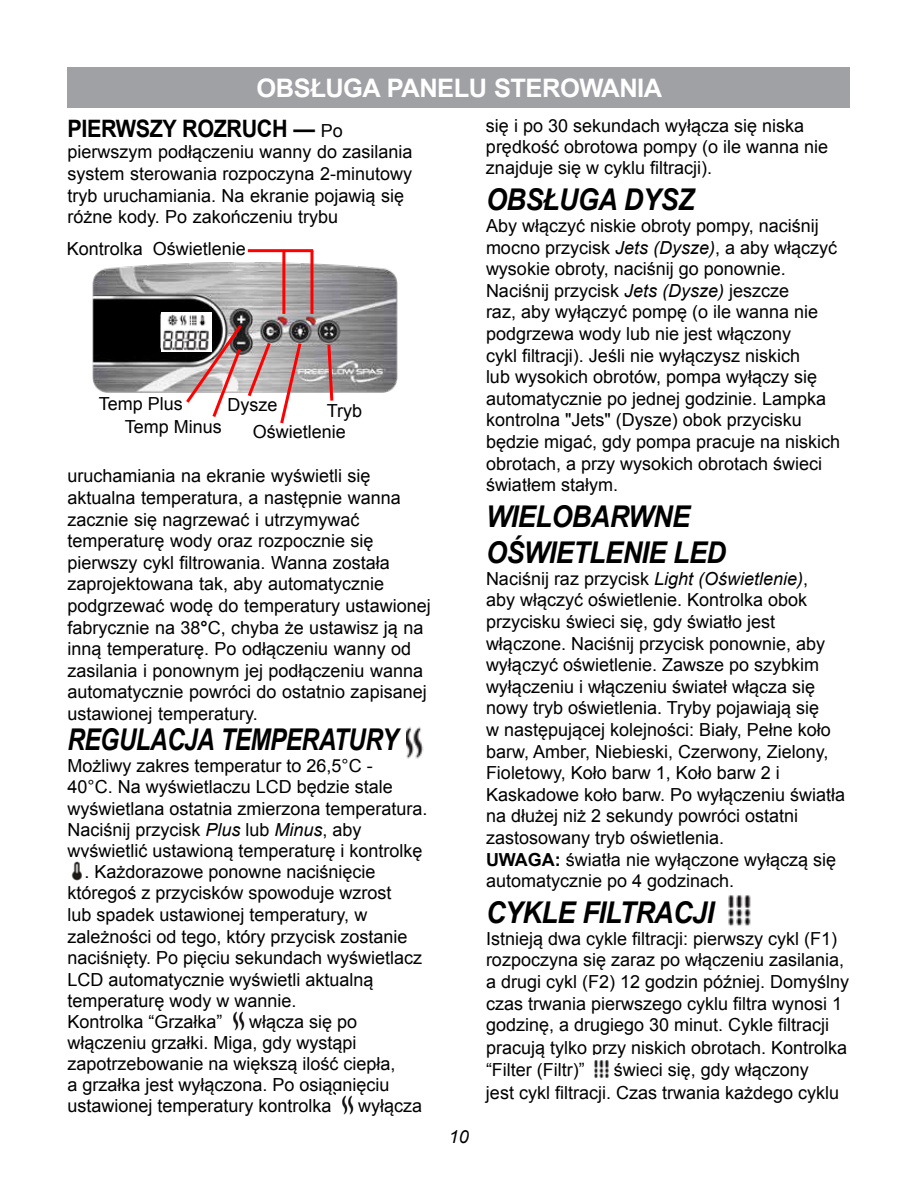
<style>
.page{position:relative;width:918px;height:1188px;background:#fff}
.page>*{position:absolute;margin:0;border:0;box-sizing:border-box;transform-origin:0 0}
.t1{font:italic 700 30px/36px "Arial";letter-spacing:-.02em;color:#000;scale:.9 1}
.t2{font:italic 700 30px "Arial";letter-spacing:-.02em;color:#000;scale:.81 1}
.t3{font:700 25.5px "Arial";letter-spacing:-.02em;color:#fff}
.t4{font:700 24px "Arial";letter-spacing:-.02em;color:#000;scale:.9 1}
.t5{font:18px/21.6px "Arial";color:#000}
.t6{font:italic 18px "Arial";color:#000}
.s1{font-style:italic}
.s2{font-weight:400;font-size:18px}
.s3{font-weight:700}
</style>
<div class="page">
<div style="left:68px;top:68px;width:782px;height:40px;background:#9fa1a4"></div>
<img style="left:71px;top:861px;width:11px;height:20px">
<img style="left:233px;top:1011px;width:12px;height:20px">
<img style="left:342px;top:1095px;width:12px;height:20px">
<img style="left:594px;top:1060px;width:15px;height:18px">
<img style="left:92px;top:260px;width:306px;height:133px">
<img style="left:161px;top:313px;width:50px;height:38px">
<hr style="left:282px;top:250px;width:3px;height:64px;background:#f00">
<hr style="left:310px;top:250px;width:3px;height:64px;background:#f00">
<hr style="left:248px;top:249px;width:65px;height:3px;background:#f00">
<svg style="left:183px;top:321px;width:121px;height:103px"></svg>
<svg style="left:326px;top:341px;width:9px;height:60px"></svg>
<img style="left:406px;top:727px;width:18px;height:32px">
<img style="left:728px;top:895px;width:23px;height:31px">
<h2 class="t3" style="left:257px;top:71px;width:407px">OBSŁUGA PANELU STEROWANIA</h2>
<h3 class="t4" style="left:68px;top:112px;width:307px">PIERWSZY ROZRUCH <span class="s1">—</span> <span class="s2">Po</span></h3>
<p class="t5" style="left:68px;top:141px;width:347px">pierwszym podłączeniu wanny do zasilania system sterowania rozpoczyna 2-minutowy tryb uruchamiania. Na ekranie pojawią się różne kody. Po zakończeniu trybu</p>
<p class="t5" style="left:486px;top:116px;width:344px;line-height:21px">się i po 30 sekundach wyłącza się niska prędkość obrotowa pompy (o ile wanna nie znajduje się w cyklu filtracji).</p>
<h1 class="t1" style="left:486px;top:183px;width:233px">OBSŁUGA DYSZ</h1>
<p class="t5" style="left:486px;top:215px;width:356px">Aby włączyć niskie obroty pompy, naciśnij mocno przycisk <span class="s1">Jets (Dysze)</span>, a aby włączyć wysokie obroty, naciśnij go ponownie.<br>Naciśnij przycisk <span class="s1">Jets (Dysze)</span> jeszcze<br>raz, aby wyłączyć pompę (o ile wanna nie podgrzewa wody lub nie jest włączony<br>cykl filtracji). Jeśli nie wyłączysz niskich<br>lub wysokich obrotów, pompa wyłączy się automatycznie po jednej godzinie. Lampka kontrolna "Jets" (Dysze) obok przycisku będzie migać, gdy pompa pracuje na niskich obrotach, a przy wysokich obrotach świeci światłem stałym.</p>
<h1 class="t1" style="left:486px;top:500px;width:268px">WIELOBARWNE<br>OŚWIETLENIE LED</h1>
<p class="t5" style="left:486px;top:568px;width:361px">Naciśnij raz przycisk <span class="s1">Light (Oświetlenie)</span>,<br>aby włączyć oświetlenie. Kontrolka obok przycisku świeci się, gdy światło jest włączone. Naciśnij przycisk ponownie, aby wyłączyć oświetlenie. Zawsze po szybkim wyłączeniu i włączeniu świateł włącza się nowy tryb oświetlenia. Tryby pojawiają się<br>w następującej kolejności: Biały, Pełne koło barw, Amber, Niebieski, Czerwony, Zielony, Fioletowy, Koło barw 1, Koło barw 2 i Kaskadowe koło barw. Po wyłączeniu światła na dłużej niż 2 sekundy powróci ostatni zastosowany tryb oświetlenia.<br><span class="s3">UWAGA:</span> światła nie wyłączone wyłączą się automatycznie po 4 godzinach.</p>
<h1 class="t1" style="left:486px;top:896px;width:255px">CYKLE FILTRACJI</h1>
<p class="t5" style="left:486px;top:928px;width:365px">Istnieją dwa cykle filtracji: pierwszy cykl (F1) rozpoczyna się zaraz po włączeniu zasilania, a drugi cykl (F2) 12 godzin później. Domyślny czas trwania pierwszego cyklu filtra wynosi 1 godzinę, a drugiego 30 minut. Cykle filtracji pracują tylko przy niskich obrotach. Kontrolka “Filter (Filtr)”</p>
<p class="t5" style="left:67px;top:238px;width:181px">Kontrolka Oświetlenie</p>
<p class="t5" style="left:99px;top:393px;width:86px">Temp Plus</p>
<p class="t5" style="left:227px;top:394px;width:52px">Dysze</p>
<p class="t5" style="left:327px;top:400px;width:37px">Tryb</p>
<p class="t5" style="left:125px;top:416px;width:99px">Temp Minus</p>
<p class="t5" style="left:253px;top:421px;width:95px">Oświetlenie</p>
<p class="t5" style="left:68px;top:465px;width:365px">uruchamiania na ekranie wyświetli się aktualna temperatura, a następnie wanna zacznie się nagrzewać i utrzymywać temperaturę wody oraz rozpocznie się pierwszy cykl filtrowania. Wanna została zaprojektowana tak, aby automatycznie podgrzewać wodę do temperatury ustawionej fabrycznie na 38<span class="s3">°</span>C, chyba że ustawisz ją na inną temperaturę. Po odłączeniu wanny od zasilania i ponownym jej podłączeniu wanna automatycznie powróci do ostatnio zapisanej ustawionej temperatury.</p>
<h1 class="t2" style="left:68px;top:720px;width:410px">REGULACJA TEMPERATURY</h1>
<p class="t5" style="left:68px;top:755px;width:307px">Możliwy zakres temperatur to 26,5°C -</p>
<p class="t5" style="left:68px;top:776px;width:327px">40°C. Na wyświetlaczu LCD będzie stale</p>
<p class="t5" style="left:68px;top:798px;width:362px">wyświetlana ostatnia zmierzona temperatura.</p>
<p class="t5" style="left:68px;top:819px;width:296px">Naciśnij przycisk <span class="s1">Plus</span> lub <span class="s1">Minus</span>, aby</p>
<p class="t5" style="left:68px;top:840px;width:357px">wyświetlić ustawioną temperaturę i kontrolkę</p>
<p class="t5" style="left:84px;top:861px;width:293px">. Każdorazowe ponowne naciśnięcie</p>
<p class="t5" style="left:68px;top:882px;width:326px">któregoś z przycisków spowoduje wzrost</p>
<p class="t5" style="left:68px;top:904px;width:301px">lub spadek ustawionej temperatury, w</p>
<p class="t5" style="left:68px;top:926px;width:342px">zależności od tego, który przycisk zostanie</p>
<p class="t5" style="left:68px;top:947px;width:356px">naciśnięty. Po pięciu sekundach wyświetlacz</p>
<p class="t5" style="left:68px;top:969px;width:308px">LCD automatycznie wyświetli aktualną</p>
<p class="t5" style="left:68px;top:990px;width:231px">temperaturę wody w wannie.</p>
<p class="t5" style="left:68px;top:1011px;width:157px">Kontrolka “Grzałka”</p>
<p class="t5" style="left:67px;top:1012px;width:330px;line-height:21px;text-indent:182px">włącza się po włączeniu grzałki. Miga, gdy wystąpi zapotrzebowanie na większą ilość ciepła, a grzałka jest wyłączona. Po osiągnięciu ustawionej temperatury kontrolka</p>
<p class="t5" style="left:486px;top:1059px;width:355px;line-height:22.5px;text-indent:128px">świeci się, gdy włączony jest cykl filtracji. Czas trwania każdego cyklu</p>
<p class="t5" style="left:358px;top:1095px;width:66px">wyłącza</p>
<p class="t6" style="left:449px;top:1125px;width:22px">10</p>
</div>
